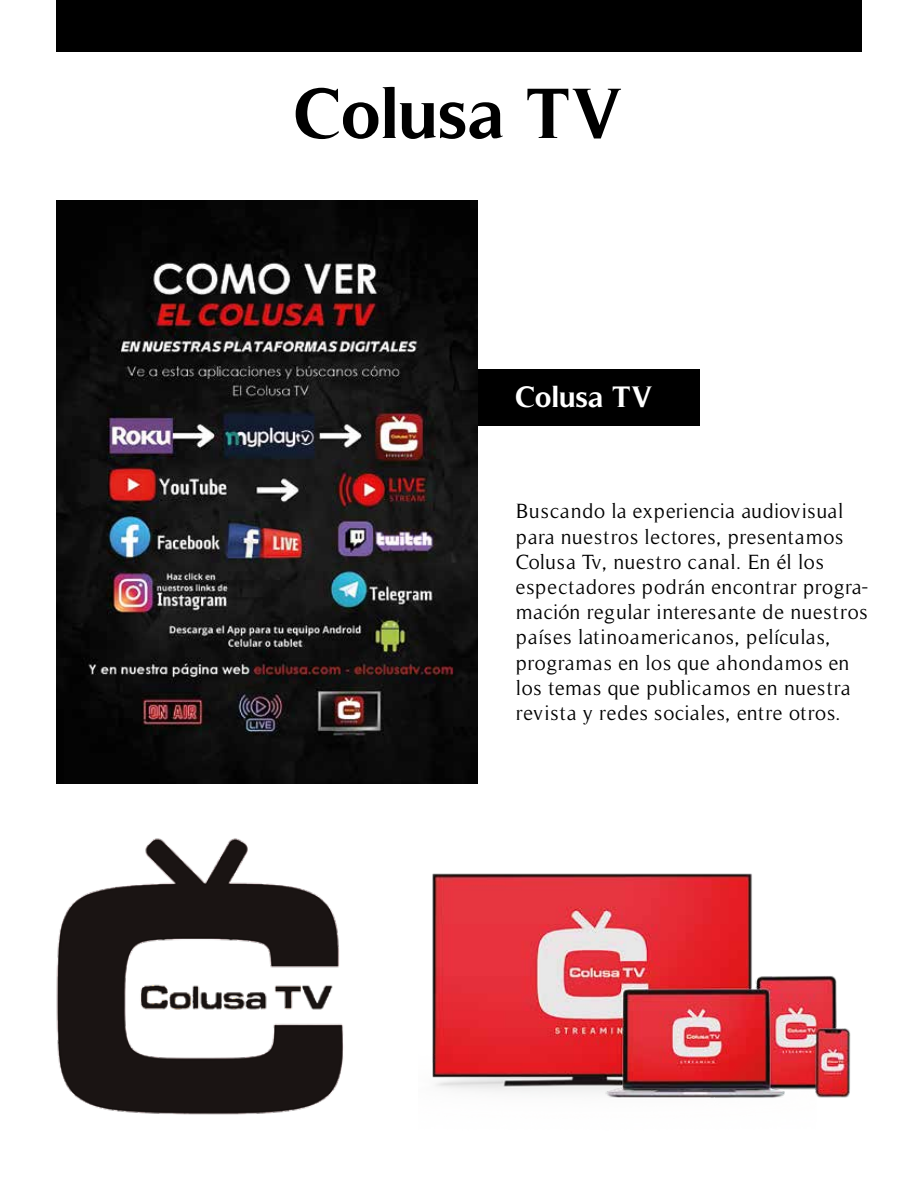
<style>
.page{position:relative;width:918px;height:1188px;background:#fff}
.page>*{position:absolute;margin:0;border:0;box-sizing:border-box;transform-origin:0 0}
.t1{font:700 72px "Timeless";color:#000}
.t2{font:700 30px "Timeless";color:#fff}
.t3{font:21px/25.2px "Timeless";letter-spacing:.03em;color:#000}
</style>
<div class="page">
<div style="left:442px;top:369px;width:258px;height:57px;background:#000"></div>
<img style="left:56px;top:201px;width:422px;height:583px">
<div style="left:56px;top:0;width:806px;height:51px;background:#000"></div>
<img style="left:56px;top:838px;width:287px;height:277px">
<img style="left:432px;top:873px;width:419px;height:225px">
<h1 class="t1" style="left:295px;top:71px;width:331px">Colusa TV</h1>
<h2 class="t2" style="left:516px;top:379px;width:139px">Colusa TV</h2>
<p class="t3" style="left:516px;top:499px;width:354px">Buscando la experiencia audiovisual para nuestros lectores, presentamos Colusa Tv, nuestro canal. En él los espectadores podrán encontrar progra&shy;mación regular interesante de nuestros países latinoamericanos, películas, programas en los que ahondamos en los temas que publicamos en nuestra revista y redes sociales, entre otros.</p>
</div>
